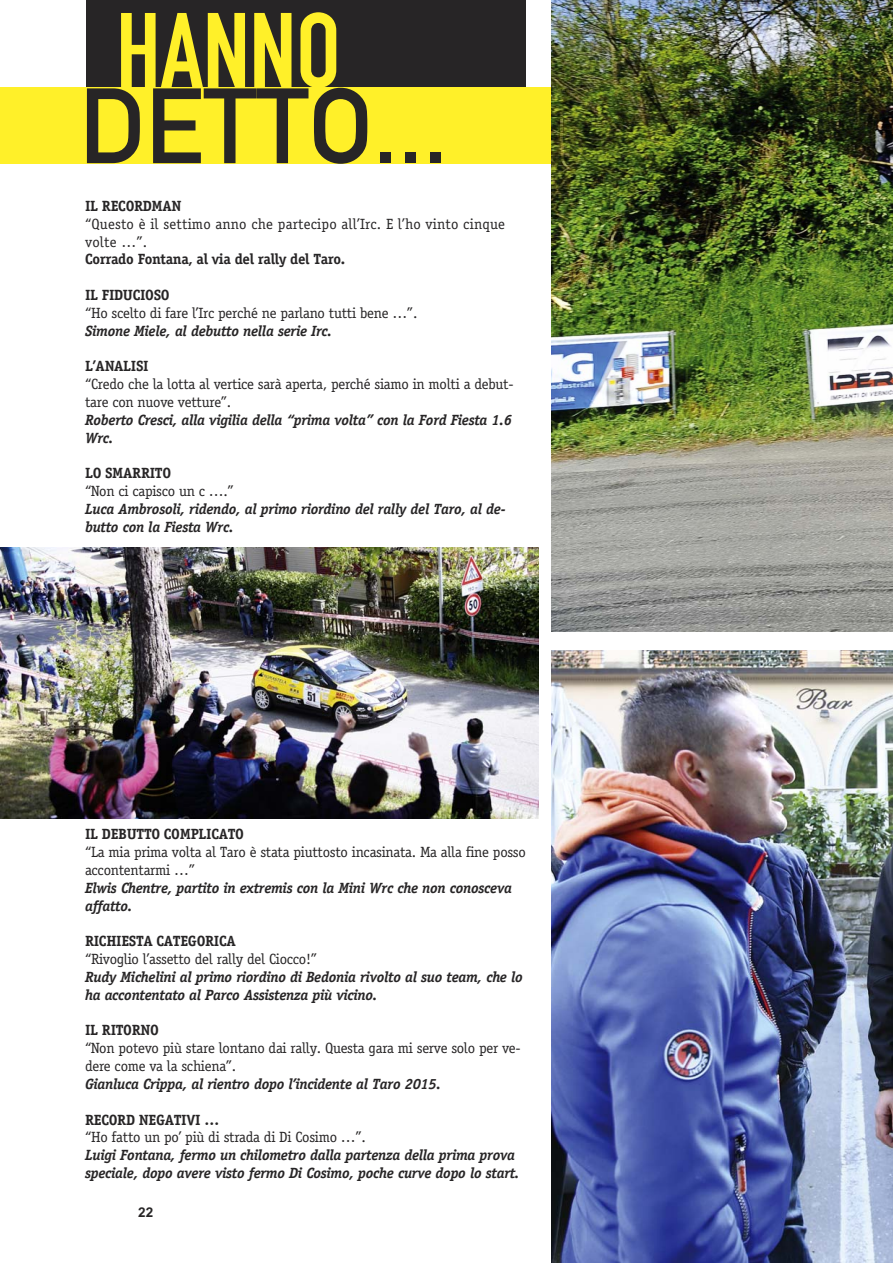
<style>
.page{position:relative;width:893px;height:1263px;background:#fff}
.page>*{position:absolute;margin:0;border:0;box-sizing:border-box;transform-origin:0 0}
.t1{font:105px "DIN Mittelschrift Std";color:#272526}
.t2{font:104.55px "DIN Engschrift Std";color:#fff029}
.t3{font:italic 700 14.85px/17.9px "Officina Serif Std";letter-spacing:-.02em;color:#272526}
.t4{font:14.85px/17.9px "Officina Serif Std";letter-spacing:-.02em;color:#272526}
.t5{font:700 14.85px "Officina Serif Std";letter-spacing:-.02em;color:#272526}
.t6{font:14.85px/17.9px "Officina Serif Std";letter-spacing:.01em;color:#272526}
.t7{font:700 13.5px "Arial";color:#272526}
</style>
<div class="page">
<div style="left:87px;top:0;width:439px;height:88px;background:#272526"></div>
<div style="left:0;top:87px;width:829px;height:77px;background:#fff029"></div>
<img style="left:0;top:547px;width:538px;height:271px">
<img style="left:552px;top:651px;width:341px;height:612px">
<img style="left:552px;top:0;width:341px;height:631px">
<h2 class="t2" style="left:116px;top:13px;width:226px">HANNO</h2>
<h1 class="t1" style="left:79px;top:65px;width:371px">DETTO...</h1>
<p class="t5" style="left:85px;top:200px;width:98px">IL RECORDMAN</p>
<p class="t6" style="left:85px;top:216px;width:421px">“Questo è il settimo anno che partecipo all’Irc. E l’ho vinto cinque volte …”.</p>
<p class="t5" style="left:85px;top:254px;width:262px">Corrado Fontana, al via del rally del Taro.</p>
<p class="t5" style="left:85px;top:289px;width:86px">IL FIDUCIOSO</p>
<p class="t4" style="left:85px;top:305px;width:334px">“Ho scelto di fare l’Irc perché ne parlano tutti bene …”.</p>
<p class="t3" style="left:85px;top:323px;width:249px">Simone Miele, al debutto nella serie Irc.</p>
<p class="t5" style="left:85px;top:361px;width:65px">L’ANALISI</p>
<p class="t4" style="left:85px;top:376px;width:430px">“Credo che la lotta al vertice sarà aperta, perché siamo in molti a debut&shy;tare con nuove vetture”.</p>
<p class="t3" style="left:85px;top:412px;width:429px">Roberto Cresci, alla vigilia della “prima volta” con la Ford Fiesta 1.6<br>Wrc.</p>
<p class="t5" style="left:85px;top:468px;width:88px">LO SMARRITO</p>
<p class="t4" style="left:85px;top:483px;width:150px">“Non ci capisco un c ….”</p>
<p class="t3" style="left:85px;top:501px;width:422px">Luca Ambrosoli, ridendo, al primo riordino del rally del Taro, al de&shy;butto con la Fiesta Wrc.</p>
<p class="t5" style="left:85px;top:829px;width:160px">IL DEBUTTO COMPLICATO</p>
<p class="t4" style="left:85px;top:844px;width:442px">“La mia prima volta al Taro è stata piuttosto incasinata. Ma alla fine posso accontentarmi …”</p>
<p class="t3" style="left:85px;top:880px;width:428px">Elwis Chentre, partito in extremis con la Mini Wrc che non conosceva affatto.</p>
<p class="t5" style="left:85px;top:936px;width:152px">RICHIESTA CATEGORICA</p>
<p class="t4" style="left:85px;top:951px;width:234px">“Rivoglio l’assetto del rally del Ciocco!”</p>
<p class="t3" style="left:85px;top:969px;width:439px">Rudy Michelini al primo riordino di Bedonia rivolto al suo team, che lo ha accontentato al Parco Assistenza più vicino.</p>
<p class="t5" style="left:85px;top:1025px;width:75px">IL RITORNO</p>
<p class="t4" style="left:85px;top:1040px;width:437px">“Non potevo più stare lontano dai rally. Questa gara mi serve solo per ve&shy;dere come va la schiena”.</p>
<p class="t3" style="left:85px;top:1076px;width:358px">Gianluca Crippa, al rientro dopo l’incidente al Taro 2015.</p>
<p class="t5" style="left:85px;top:1114px;width:136px">RECORD NEGATIVI …</p>
<p class="t4" style="left:85px;top:1130px;width:282px">“Ho fatto un po’ più di strada di Di Cosimo …”.</p>
<p class="t3" style="left:85px;top:1147px;width:436px">Luigi Fontana, fermo un chilometro dalla partenza della prima prova speciale, dopo avere visto fermo Di Cosimo, poche curve dopo lo start.</p>
<p class="t7" style="left:138px;top:1207px;width:17px">22</p>
</div>
